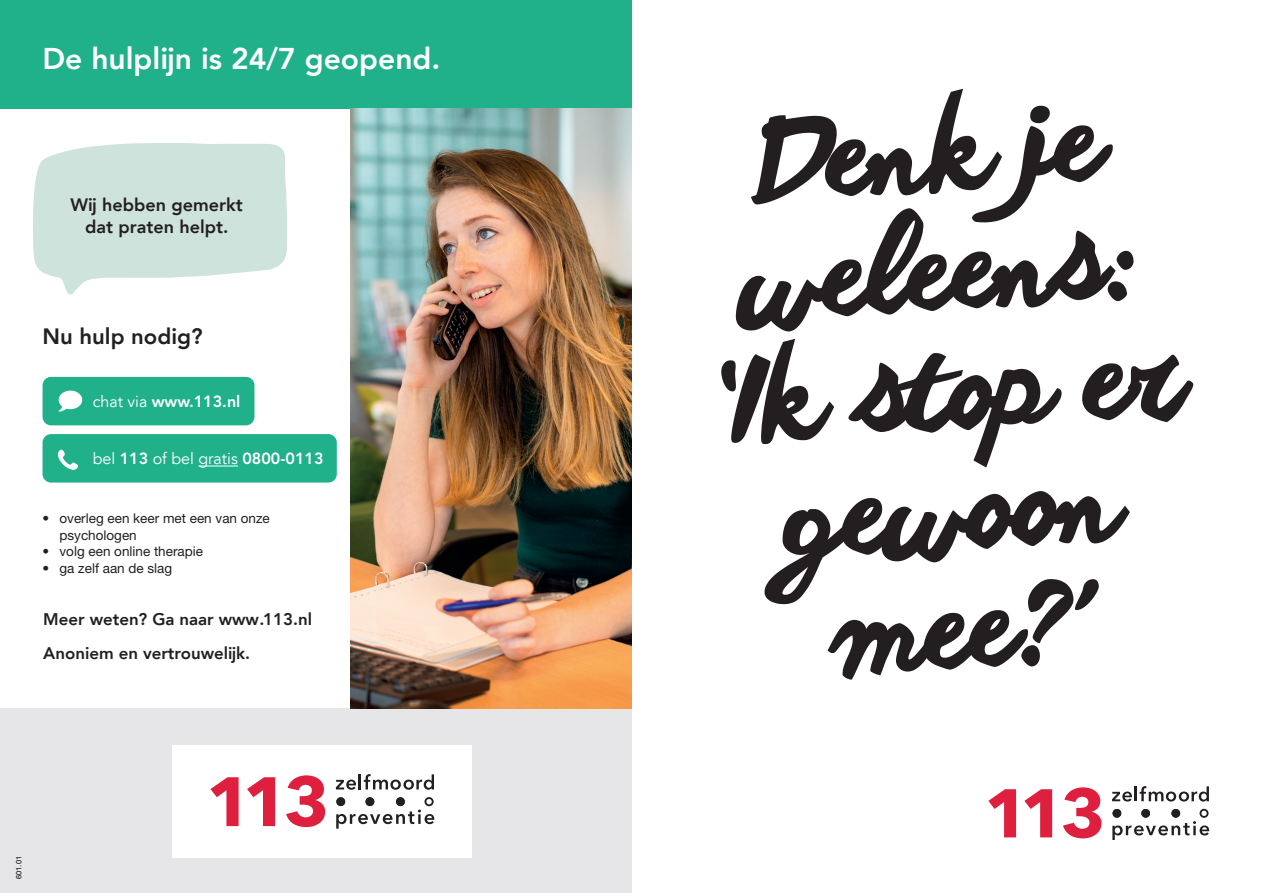
<style>
.page{position:relative;width:1263px;height:893px;background:#fff}
.page>*{position:absolute;margin:0;border:0;box-sizing:border-box;transform-origin:0 0}
.t1{font:113.85px/119.7px "Anothershabby";color:#231f20;text-align:center}
.t2{font:800 30px "Avenir";color:#fff}
.t3{font:800 22.2px "Avenir";color:#231f20}
.t4{font:800 18px/21.6px "Avenir";color:#231f20;text-align:center}
.t5{font:800 16.8px "Avenir";color:#231f20}
.t6{font:16.05px "Avenir LT";color:#fff}
.t7{font:800 16.05px "Avenir LT Std";color:#fff}
.t8{font:13.5px/16.5px "Helvetica Neue LT Std";color:#231f20}
.t9{font:7.5px "Helvetica Neue LT Std";color:#000}
.s1{font-family:"Avenir LT";font-weight:400}
.s2{font-family:"Avenir LT Std";font-weight:800}
</style>
<div class="page">
<svg style="left:33px;top:143px;width:254px;height:152px;background:#d5e7e1"></svg>
<div style="left:0;top:708px;width:631px;height:185px;background:#e6e5e7"></div>
<div style="left:0;top:0;width:631px;height:108px;background:#20b18b"></div>
<img style="left:351px;top:108px;width:280px;height:600px">
<svg style="left:1063px;top:787px;width:38px;height:51px"></svg>
<svg style="left:1024px;top:789px;width:28px;height:48px"></svg>
<svg style="left:988px;top:789px;width:28px;height:48px"></svg>
<svg style="left:1112px;top:791px;width:20px;height:10px"></svg>
<hr style="left:1134px;top:786px;width:3px;height:15px;background:#231f20">
<svg style="left:1139px;top:786px;width:70px;height:15px"></svg>
<svg style="left:1112px;top:809px;width:97px;height:31px"></svg>
<div style="left:1112px;top:809px;width:9px;height:9px;background:#231f20;border-radius:50%"></div>
<div style="left:1141px;top:809px;width:9px;height:9px;background:#231f20;border-radius:50%"></div>
<div style="left:1171px;top:809px;width:9px;height:9px;background:#231f20;border-radius:50%"></div>
<div style="left:173px;top:745px;width:299px;height:112px;background:#fff"></div>
<svg style="left:286px;top:775px;width:39px;height:52px"></svg>
<svg style="left:247px;top:777px;width:28px;height:49px"></svg>
<svg style="left:210px;top:777px;width:29px;height:49px"></svg>
<svg style="left:336px;top:774px;width:98px;height:16px"></svg>
<svg style="left:336px;top:797px;width:98px;height:32px"></svg>
<div style="left:336px;top:797px;width:9px;height:9px;background:#231f20;border-radius:50%"></div>
<div style="left:365px;top:797px;width:9px;height:9px;background:#231f20;border-radius:50%"></div>
<div style="left:396px;top:797px;width:9px;height:9px;background:#231f20;border-radius:50%"></div>
<div style="left:43px;top:377px;width:211px;height:48px;background:#20b18b;border-radius:9px"></div>
<div style="left:43px;top:434px;width:294px;height:49px;background:#20b18b;border-radius:9px"></div>
<hr style="left:198px;top:466px;width:40px;height:1px;background:#fff">
<svg style="left:57px;top:450px;width:22px;height:20px"></svg>
<svg style="left:59px;top:391px;width:23px;height:21px"></svg>
<h2 class="t2" style="left:43px;top:35px;width:399px">De hulplijn is 24/7 geopend.</h2>
<h3 class="t4" style="left:71px;top:194px;width:174px">Wij hebben gemerkt dat praten helpt.</h3>
<h3 class="t3" style="left:43px;top:319px;width:162px">Nu hulp nodig?</h3>
<p class="t7" style="left:93px;top:392px;width:149px"><span class="s1">chat via</span> www.113.nl</p>
<p class="t6" style="left:93px;top:450px;width:232px">bel <span class="s2">113</span> of bel gratis <span class="s2">0800-0113</span></p>
<p class="t8" style="left:60px;top:510px;width:212px;text-indent:-17px">• overleg een keer met een van onze psychologen</p>
<p class="t8" style="left:43px;top:543px;width:162px">• volg een online therapie</p>
<p class="t8" style="left:43px;top:559px;width:131px">• ga zelf aan de slag</p>
<p class="t5" style="left:43px;top:606px;width:270px">Meer weten? Ga naar www.113.nl</p>
<p class="t5" style="left:43px;top:641px;width:208px">Anoniem en vertrouwelijk.</p>
<p class="t9" style="left:14px;top:879px;width:24px;rotate:-90deg">601.01</p>
<h1 class="t1" style="left:686px;top:108px;width:480px;rotate:-4deg">Denk je weleens: ‘Ik stop er gewoon mee?’</h1>
</div>
